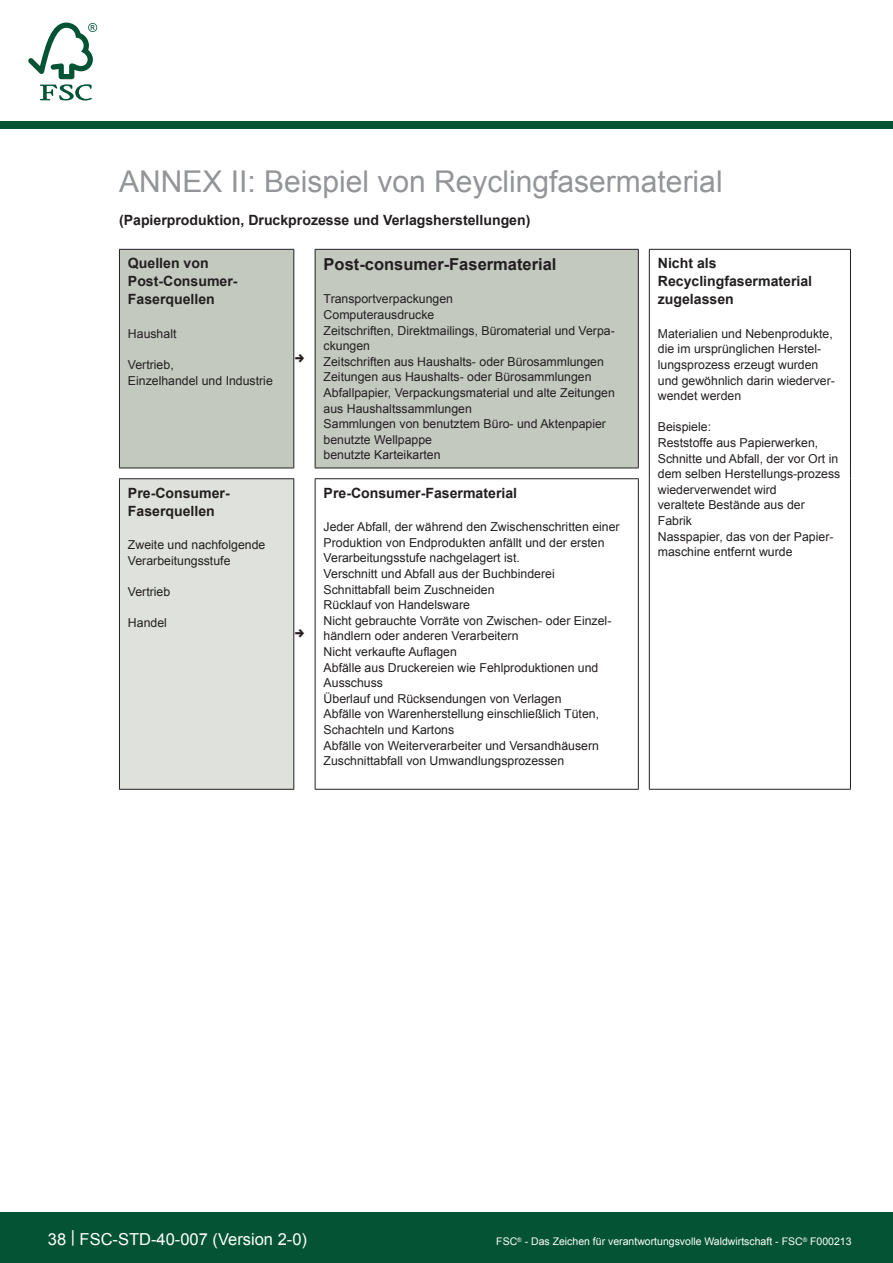
<style>
.page{position:relative;width:893px;height:1263px;background:#fff}
.page>*{position:absolute;margin:0;border:0;box-sizing:border-box;transform-origin:0 0}
.t1{font:30px "Arial";color:#939598}
.t2{font:16.5px "Arial";color:#fff}
.t3{font:700 16.5px "Arial";color:#231f20}
.t4{font:700 14.1px/18px "Arial";color:#231f20}
.t5{font:12.3px/15.6px "Arial";color:#231f20}
.t6{font:10.5px "Arial";color:#fff}
</style>
<div class="page">
<div style="left:0;top:122px;width:893px;height:7px;background:#045334"></div>
<svg style="left:28px;top:23px;width:69px;height:77px"></svg>
<div style="left:120px;top:249px;width:518px;height:219px;background:#c4c9c0"></div>
<div style="left:119px;top:479px;width:175px;height:310px;background:#dfe2dc"></div>
<hr style="left:119px;top:249px;width:175px;height:1px;background:#231f20">
<hr style="left:315px;top:249px;width:324px;height:1px;background:#231f20">
<hr style="left:119px;top:250px;width:1px;height:218px;background:#231f20">
<hr style="left:649px;top:249px;width:202px;height:1px;background:#231f20">
<hr style="left:293px;top:250px;width:1px;height:218px;background:#231f20">
<hr style="left:315px;top:250px;width:1px;height:218px;background:#231f20">
<hr style="left:638px;top:250px;width:1px;height:218px;background:#231f20">
<hr style="left:649px;top:250px;width:1px;height:218px;background:#231f20">
<hr style="left:850px;top:250px;width:1px;height:218px;background:#231f20">
<hr style="left:850px;top:479px;width:1px;height:310px;background:#231f20">
<hr style="left:119px;top:468px;width:175px;height:1px;background:#231f20">
<hr style="left:315px;top:468px;width:324px;height:1px;background:#231f20">
<hr style="left:119px;top:478px;width:175px;height:1px;background:#231f20">
<hr style="left:119px;top:789px;width:175px;height:1px;background:#231f20">
<hr style="left:315px;top:478px;width:324px;height:1px;background:#231f20">
<hr style="left:315px;top:789px;width:324px;height:1px;background:#231f20">
<hr style="left:649px;top:789px;width:202px;height:1px;background:#231f20">
<hr style="left:119px;top:479px;width:1px;height:310px;background:#231f20">
<hr style="left:293px;top:479px;width:1px;height:310px;background:#231f20">
<hr style="left:315px;top:479px;width:1px;height:310px;background:#231f20">
<hr style="left:638px;top:479px;width:1px;height:310px;background:#231f20">
<hr style="left:649px;top:479px;width:1px;height:310px;background:#231f20">
<div style="left:0;top:1212px;width:893px;height:51px;background:#045334"></div>
<svg style="left:295px;top:354px;width:9px;height:8px"></svg>
<h1 class="t1" style="left:119px;top:162px;width:605px">ANNEX II: Beispiel von Reyclingfasermaterial</h1>
<p class="t4" style="left:119px;top:211px;width:413px">(Papierproduktion, Druckprozesse und Verlagsherstellungen)</p>
<p class="t4" style="left:128px;top:255px;width:111px">Quellen von<br>Post-Consumer-<br>Faserquellen</p>
<p class="t5" style="left:128px;top:326px;width:50px">Haushalt</p>
<p class="t5" style="left:128px;top:357px;width:146px">Vertrieb,<br>Einzelhandel und Industrie</p>
<p class="t4" style="left:658px;top:255px;width:156px">Nicht als<br>Recyclingfasermaterial zugelassen</p>
<p class="t5" style="left:658px;top:326px;width:179px">Materialien und Nebenprodukte, die im ursprünglichen Herstel&shy;lungsprozess erzeugt wurden und gewöhnlich darin wiederver&shy;wendet werden</p>
<p class="t5" style="left:658px;top:419px;width:184px">Beispiele:<br>Reststoffe aus Papierwerken,<br>Schnitte und Abfall, der vor Ort in dem selben Herstellungs-prozess wiederverwendet wird<br>veraltete Bestände aus der<br>Fabrik<br>Nasspapier, das von der Papier&shy;maschine entfernt wurde</p>
<h2 class="t3" style="left:324px;top:253px;width:234px">Post-consumer-Fasermaterial</h2>
<p class="t5" style="left:324px;top:291px;width:293px">Transportverpackungen<br>Computerausdrucke<br>Zeitschriften, Direktmailings, Büromaterial und Verpa&shy;ckungen<br>Zeitschriften aus Haushalts- oder Bürosammlungen Zeitungen aus Haushalts- oder Bürosammlungen Abfallpapier, Verpackungsmaterial und alte Zeitungen aus Haushaltssammlungen<br>Sammlungen von benutztem Büro- und Aktenpapier benutzte Wellpappe<br>benutzte Karteikarten</p>
<p class="t4" style="left:324px;top:484px;width:195px">Pre-Consumer-Fasermaterial</p>
<p class="t5" style="left:324px;top:519px;width:298px">Jeder Abfall, der während den Zwischenschritten einer Produktion von Endprodukten anfällt und der ersten Verarbeitungsstufe nachgelagert ist.<br>Verschnitt und Abfall aus der Buchbinderei Schnittabfall beim Zuschneiden<br>Rücklauf von Handelsware<br>Nicht gebrauchte Vorräte von Zwischen- oder Einzel&shy;händlern oder anderen Verarbeitern<br>Nicht verkaufte Auflagen<br>Abfälle aus Druckereien wie Fehlproduktionen und Ausschuss<br>Überlauf und Rücksendungen von Verlagen<br>Abfälle von Warenherstellung einschließlich Tüten, Schachteln und Kartons<br>Abfälle von Weiterverarbeiter und Versandhäusern Zuschnittabfall von Umwandlungsprozessen</p>
<p class="t4" style="left:128px;top:484px;width:103px">Pre-Consumer-<br>Faserquellen</p>
<p class="t5" style="left:128px;top:537px;width:139px">Zweite und nachfolgende<br>Verarbeitungsstufe</p>
<p class="t5" style="left:128px;top:584px;width:44px">Vertrieb</p>
<p class="t5" style="left:128px;top:615px;width:40px">Handel</p>
<h2 class="t2" style="left:48px;top:1228px;width:261px">38 | FSC-STD-40-007 (Version 2-0)</h2>
<p class="t6" style="left:496px;top:1234px;width:357px">FSC<sup>®</sup> - Das Zeichen für verantwortungsvolle Waldwirtschaft - FSC<sup>®</sup> F000213</p>
</div>
